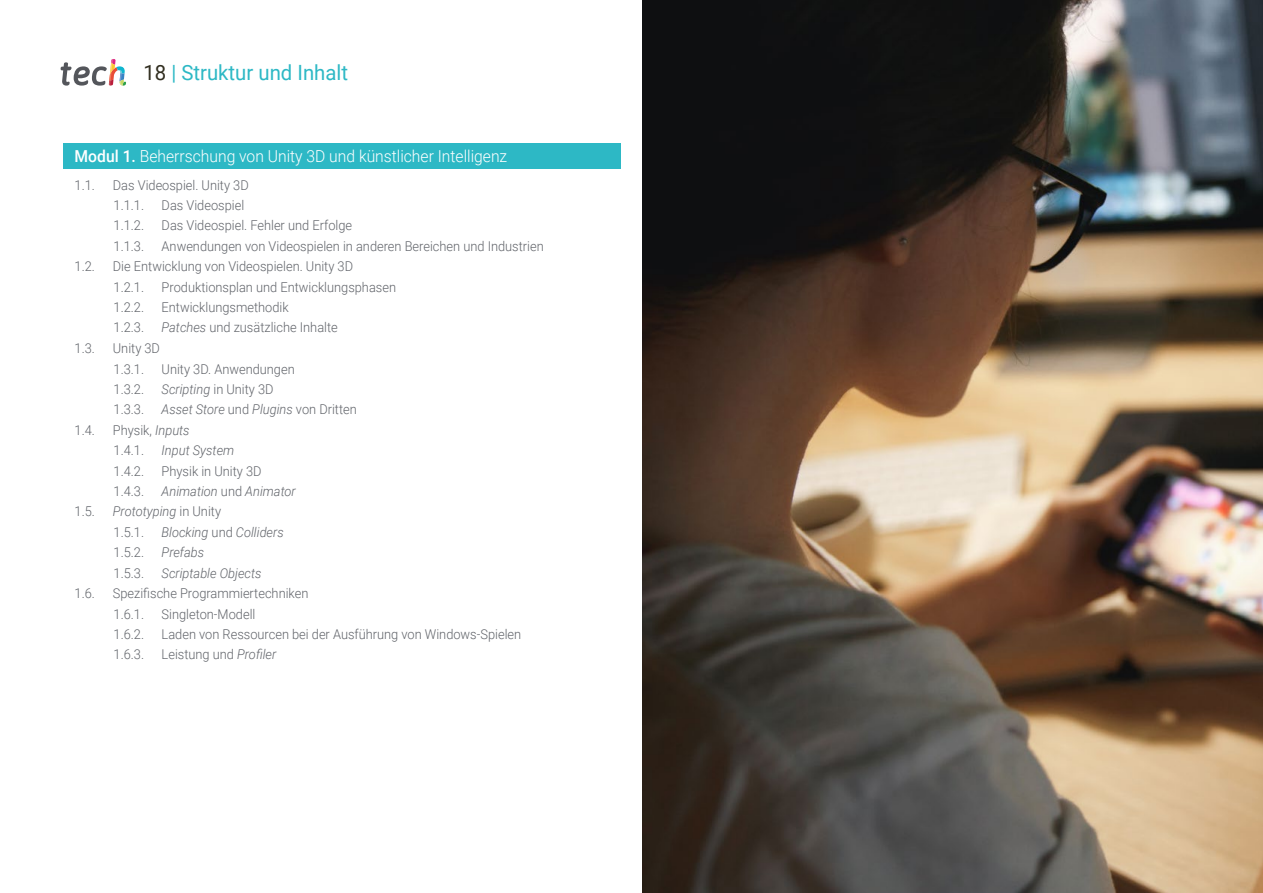
<style>
.page{position:relative;width:1263px;height:893px;background:#fff}
.page>*{position:absolute;margin:0;border:0;box-sizing:border-box;transform-origin:0 0}
.t1{font:21px "Roboto";color:#2db8c5}
.t2{font:300 16.5px "Roboto";color:#fff;scale:.95 1}
.t3{font:300 13.5px/20.5px "Roboto";color:#61646a;scale:.95 1}
.t4{font:italic 300 13.5px "Roboto";color:#61646a;scale:.95 1}
.s1{color:#312e20}
.s2{font-weight:500}
.s3{font-style:italic}
.s4{font-style:normal}
</style>
<div class="page">
<img style="left:642px;top:0;width:621px;height:893px">
<svg style="left:61px;top:59px;width:65px;height:27px"></svg>
<div style="left:64px;top:144px;width:557px;height:25px;background:#2db8c5"></div>
<h1 class="t1" style="left:144px;top:57px;width:206px"><span class="s1">18</span> | Struktur und Inhalt</h1>
<p class="t2" style="left:75px;top:145px;width:457px"><span class="s2">Modul 1.</span> Beherrschung von Unity 3D und künstlicher Intelligenz</p>
<p class="t3" style="left:75px;top:174px;width:23px">1.1.</p>
<p class="t3" style="left:113px;top:174px;width:145px">Das Videospiel. Unity 3D<br>1.1.1.</p>
<p class="t3" style="left:162px;top:194px;width:88px">Das Videospiel</p>
<p class="t3" style="left:114px;top:215px;width:34px">1.1.2.</p>
<p class="t3" style="left:162px;top:215px;width:202px">Das Videospiel. Fehler und Erfolge</p>
<p class="t3" style="left:114px;top:235px;width:34px">1.1.3.</p>
<p class="t3" style="left:162px;top:235px;width:404px">Anwendungen von Videospielen in anderen Bereichen und Industrien</p>
<p class="t3" style="left:75px;top:256px;width:23px">1.2.</p>
<p class="t3" style="left:113px;top:256px;width:254px">Die Entwicklung von Videospielen. Unity 3D<br>1.2.1.</p>
<p class="t3" style="left:162px;top:276px;width:248px">Produktionsplan und Entwicklungsphasen</p>
<p class="t3" style="left:114px;top:297px;width:34px">1.2.2.</p>
<p class="t3" style="left:162px;top:297px;width:135px">Entwicklungsmethodik</p>
<p class="t3" style="left:114px;top:317px;width:34px">1.2.3.</p>
<p class="t3" style="left:162px;top:317px;width:187px"><span class="s3">Patches</span> und zusätzliche Inhalte</p>
<p class="t3" style="left:75px;top:337px;width:23px">1.3.</p>
<p class="t3" style="left:113px;top:337px;width:51px">Unity 3D<br>1.3.1.</p>
<p class="t3" style="left:162px;top:358px;width:142px">Unity 3D. Anwendungen</p>
<p class="t3" style="left:114px;top:378px;width:34px">1.3.2.</p>
<p class="t4" style="left:162px;top:380px;width:119px">Scripting <span class="s4">in Unity 3D</span></p>
<p class="t3" style="left:114px;top:399px;width:34px">1.3.3.</p>
<p class="t4" style="left:162px;top:400px;width:207px">Asset Store <span class="s4">und</span> Plugins <span class="s4">von Dritten</span></p>
<p class="t3" style="left:75px;top:419px;width:23px">1.4.</p>
<p class="t3" style="left:113px;top:419px;width:82px">Physik, <span class="s3">Inputs<br></span>1.4.1.</p>
<p class="t4" style="left:162px;top:441px;width:78px">Input System</p>
<p class="t3" style="left:114px;top:460px;width:34px">1.4.2.</p>
<p class="t3" style="left:162px;top:460px;width:107px">Physik in Unity 3D</p>
<p class="t3" style="left:114px;top:480px;width:34px">1.4.3.</p>
<p class="t4" style="left:162px;top:482px;width:143px">Animation <span class="s4">und</span> Animator</p>
<p class="t3" style="left:75px;top:501px;width:23px">1.5.</p>
<p class="t3" style="left:113px;top:501px;width:115px"><span class="s3">Prototyping</span> in Unity<br>1.5.1.</p>
<p class="t4" style="left:162px;top:523px;width:130px">Blocking <span class="s4">und</span> Colliders</p>
<p class="t3" style="left:114px;top:542px;width:34px">1.5.2.</p>
<p class="t4" style="left:162px;top:543px;width:46px">Prefabs</p>
<p class="t3" style="left:114px;top:562px;width:34px">1.5.3.</p>
<p class="t4" style="left:162px;top:563px;width:107px">Scriptable Objects</p>
<p class="t3" style="left:75px;top:583px;width:23px">1.6.</p>
<p class="t3" style="left:113px;top:583px;width:207px">Spezifische Programmiertechniken<br>1.6.1.</p>
<p class="t3" style="left:162px;top:603px;width:100px">Singleton-Modell</p>
<p class="t3" style="left:114px;top:623px;width:34px">1.6.2.</p>
<p class="t3" style="left:162px;top:623px;width:380px">Laden von Ressourcen bei der Ausführung von Windows-Spielen</p>
<p class="t3" style="left:114px;top:644px;width:34px">1.6.3.</p>
<p class="t3" style="left:162px;top:644px;width:122px">Leistung und <span class="s3">Profiler</span></p>
</div>
